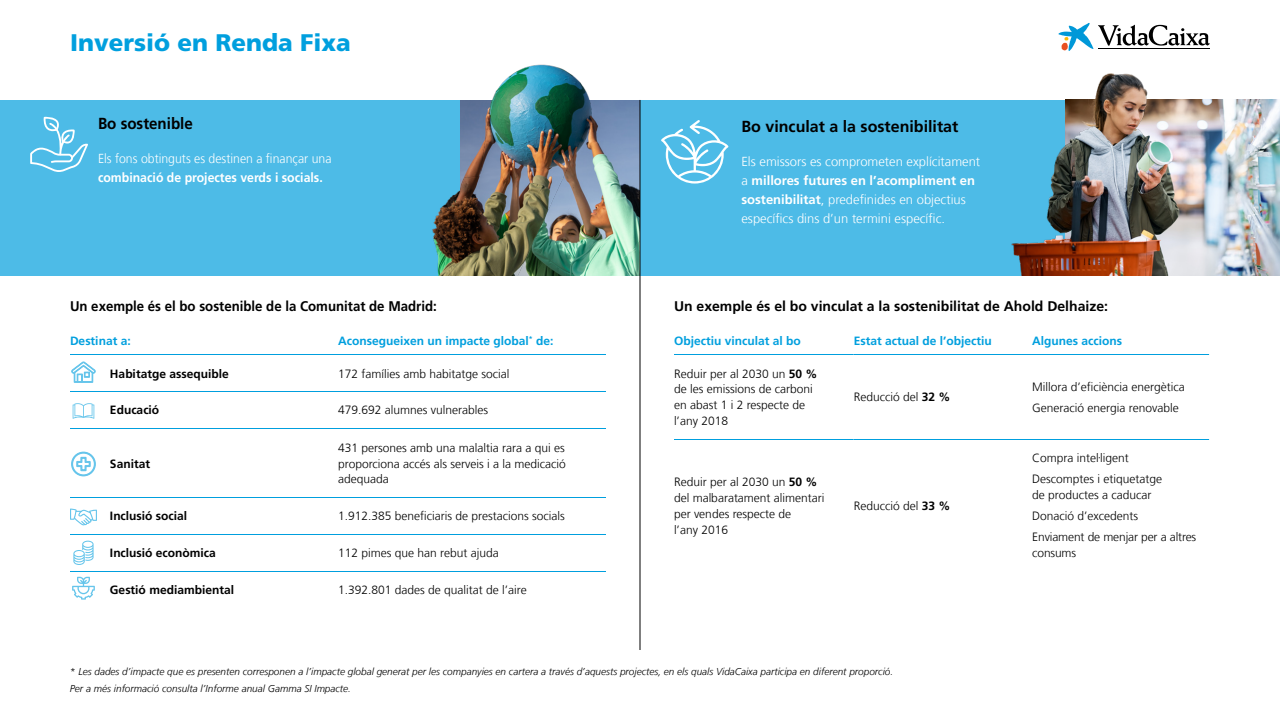
<style>
.page{position:relative;width:1280px;height:720px;background:#fff}
.page>*{position:absolute;margin:0;border:0;box-sizing:border-box;transform-origin:0 0}
.t1{font:900 24px "La Caixa Frutiger";color:#009fde}
.t2{font:700 16px "La Caixa Frutiger";color:#000}
.t3{font:700 16px "La Caixa Frutiger";color:#000;scale:.94 1}
.t4{font:700 14px "La Caixa Frutiger";color:#000}
.t5{font:700 14px "La Caixa Frutiger";color:#000;scale:.94 1}
.t6{font:300 13px/19px "La Caixa Frutiger";color:#fff}
.t7{font:300 13px "La Caixa Frutiger";color:#fff;scale:.94 1}
.t8{font:700 13px "La Caixa Frutiger";color:#fff;scale:.94 1}
.t9{font:300 12px/16px "La Caixa Frutiger";color:#000}
.t10{font:700 12px "La Caixa Frutiger";color:#009fde}
.t11{font:700 12px "La Caixa Frutiger";color:#000}
.t12{font:italic 300 10px/17px "La Caixa Frutiger";color:#000}
.s1{font-weight:700}
</style>
<div class="page">
<div style="left:0;top:100px;width:1280px;height:176px;background:#4dbbe7"></div>
<img style="left:603px;top:100px;width:37px;height:176px">
<img style="left:432px;top:64px;width:171px;height:212px">
<hr style="left:640px;top:100px;width:1px;height:550px;background:#000">
<svg style="left:661px;top:120px;width:67px;height:64px"></svg>
<svg style="left:30px;top:116px;width:58px;height:56px"></svg>
<hr style="left:70px;top:391px;width:268px;height:1px;background:#009fde">
<hr style="left:338px;top:391px;width:268px;height:1px;background:#009fde">
<hr style="left:70px;top:428px;width:268px;height:1px;background:#009fde">
<hr style="left:338px;top:428px;width:268px;height:1px;background:#009fde">
<hr style="left:70px;top:497px;width:268px;height:1px;background:#009fde">
<hr style="left:338px;top:497px;width:268px;height:1px;background:#009fde">
<hr style="left:70px;top:534px;width:268px;height:1px;background:#009fde">
<hr style="left:338px;top:534px;width:268px;height:1px;background:#009fde">
<hr style="left:70px;top:571px;width:268px;height:1px;background:#009fde">
<hr style="left:338px;top:571px;width:268px;height:1px;background:#009fde">
<hr style="left:70px;top:354px;width:268px;height:1px;background:#009fde">
<hr style="left:338px;top:354px;width:268px;height:1px;background:#009fde">
<hr style="left:674px;top:439px;width:179px;height:1px;background:#009fde">
<hr style="left:853px;top:439px;width:179px;height:1px;background:#009fde">
<hr style="left:1032px;top:439px;width:177px;height:1px;background:#009fde">
<hr style="left:674px;top:354px;width:179px;height:1px;background:#009fde">
<hr style="left:853px;top:354px;width:179px;height:1px;background:#009fde">
<hr style="left:1032px;top:354px;width:177px;height:1px;background:#009fde">
<img style="left:1011px;top:73px;width:269px;height:203px">
<svg style="left:73px;top:403px;width:21px;height:16px"></svg>
<svg style="left:71px;top:362px;width:25px;height:21px"></svg>
<svg style="left:71px;top:452px;width:25px;height:24px"></svg>
<svg style="left:70px;top:509px;width:27px;height:16px"></svg>
<svg style="left:72px;top:577px;width:23px;height:23px"></svg>
<svg style="left:73px;top:541px;width:21px;height:24px"></svg>
<svg style="left:1058px;top:23px;width:152px;height:28px"></svg>
<hr style="left:1098px;top:48px;width:112px;height:1px;background:#000">
<h1 class="t1" style="left:70px;top:28px;width:282px">Inversió en Renda Fixa</h1>
<h2 class="t3" style="left:98px;top:114px;width:102px">Bo sostenible</h2>
<p class="t7" style="left:98px;top:151px;width:250px">Els fons obtinguts es destinen a finançar una</p>
<p class="t8" style="left:98px;top:170px;width:241px">combinació de projectes verds i socials.</p>
<h2 class="t2" style="left:741px;top:117px;width:218px">Bo vinculat a la sostenibilitat</h2>
<p class="t6" style="left:741px;top:152px;width:240px">Els emissors es comprometen explícitament a <span class="s1">millores futures en l’acompliment en sostenibilitat</span>, predefinides en objectius específics dins d’un termini específic.</p>
<p class="t5" style="left:70px;top:297px;width:392px">Un exemple és el bo sostenible de la Comunitat de Madrid:</p>
<p class="t4" style="left:674px;top:297px;width:436px">Un exemple és el bo vinculat a la sostenibilitat de Ahold Delhaize:</p>
<p class="t10" style="left:70px;top:333px;width:62px">Destinat a:</p>
<p class="t10" style="left:338px;top:333px;width:217px">Aconsegueixen un impacte global<sup>*</sup> de:</p>
<p class="t11" style="left:110px;top:366px;width:120px">Habitatge assequible</p>
<p class="t9" style="left:338px;top:365px;width:173px">172 famílies amb habitatge social</p>
<p class="t11" style="left:110px;top:403px;width:51px">Educació</p>
<p class="t9" style="left:338px;top:402px;width:152px">479.692 alumnes vulnerables</p>
<p class="t11" style="left:110px;top:456px;width:42px">Sanitat</p>
<p class="t9" style="left:338px;top:439px;width:229px;text-align:justify">431 persones amb una malaltia rara a qui es proporciona accés als serveis i a la medicació adequada</p>
<p class="t11" style="left:110px;top:509px;width:79px">Inclusió social</p>
<p class="t9" style="left:338px;top:508px;width:228px">1.912.385 beneficiaris de prestacions socials</p>
<p class="t11" style="left:110px;top:546px;width:107px">Inclusió econòmica</p>
<p class="t9" style="left:338px;top:545px;width:162px">112 pimes que han rebut ajuda</p>
<p class="t11" style="left:110px;top:583px;width:126px">Gestió mediambiental</p>
<p class="t9" style="left:338px;top:582px;width:190px">1.392.801 dades de qualitat de l’aire</p>
<p class="t10" style="left:674px;top:333px;width:128px">Objectiu vinculat al bo</p>
<p class="t10" style="left:854px;top:333px;width:140px">Estat actual de l’objectiu</p>
<p class="t10" style="left:1032px;top:333px;width:91px">Algunes accions</p>
<p class="t9" style="left:674px;top:365px;width:145px">Reduir per al 2030 un <span class="s1">50 % </span>de les emissions de carboni en abast 1 i 2 respecte de l’any 2018</p>
<p class="t9" style="left:854px;top:389px;width:98px">Reducció del <span class="s1">32 %</span></p>
<p class="t9" style="left:1032px;top:376px;width:154px;line-height:21px">Millora d’eficiència energètica<br>Generació energia renovable</p>
<p class="t9" style="left:674px;top:474px;width:152px">Reduir per al 2030 un <span class="s1">50 % </span>del malbaratament alimentari per vendes respecte de<br>l’any 2016</p>
<p class="t9" style="left:854px;top:498px;width:98px">Reducció del <span class="s1">33 %</span></p>
<p class="t9" style="left:1032px;top:448px;width:132px;line-height:21px">Compra intel·ligent<br>Descomptes i etiquetatge</p>
<p class="t9" style="left:1032px;top:485px;width:166px;line-height:21px">de productes a caducar<br>Donació d’excedents<br>Enviament de menjar per a altres</p>
<p class="t9" style="left:1032px;top:545px;width:45px">consums</p>
<p class="t12" style="left:70px;top:663px;width:825px">* Les dades d’impacte que es presenten corresponen a l’impacte global generat per les companyies en cartera a través d’aquests projectes, en els quals VidaCaixa participa en diferent proporció.<br>Per a més informació consulta l’Informe anual Gamma SI Impacte.</p>
</div>
